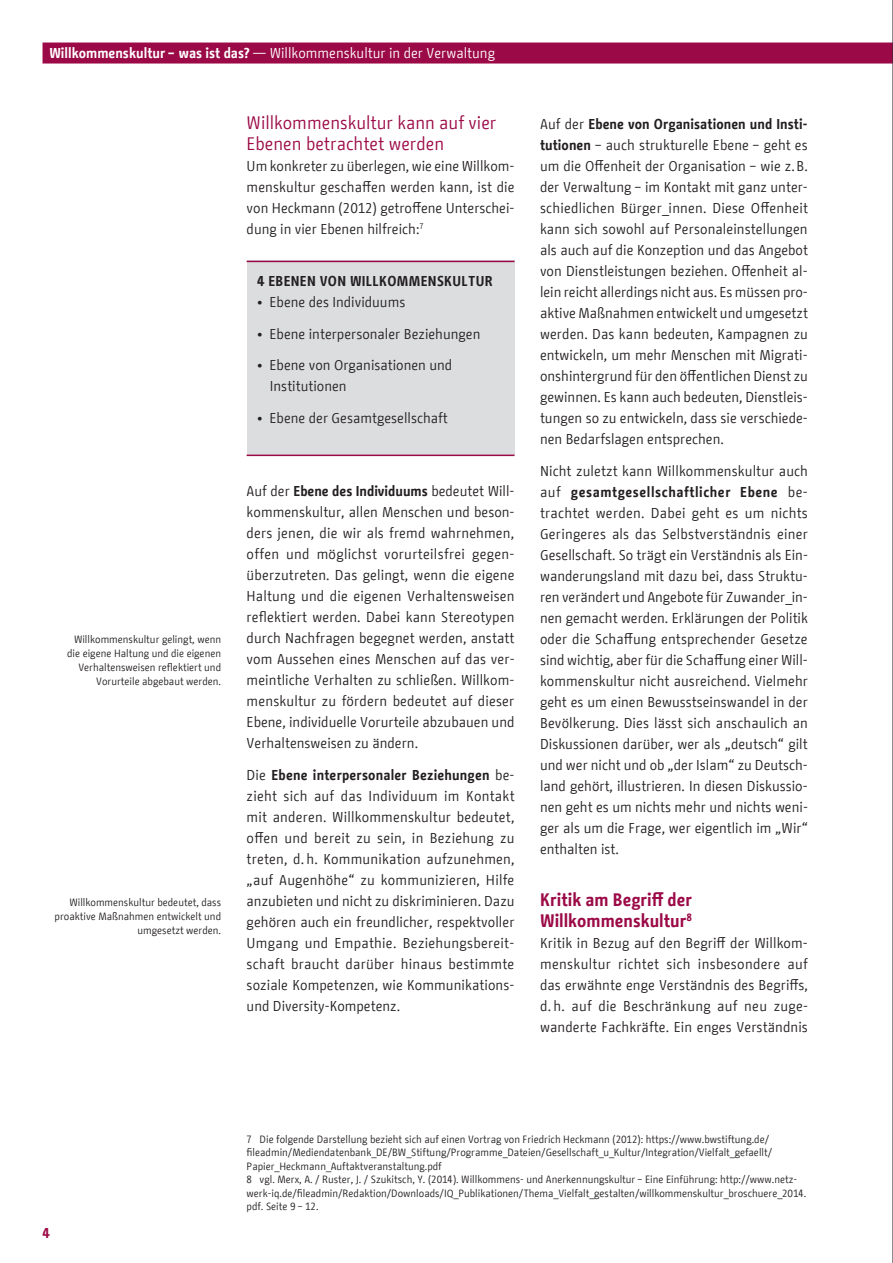
<style>
.page{position:relative;width:893px;height:1263px;background:#fff}
.page>*{position:absolute;margin:0;border:0;box-sizing:border-box;transform-origin:0 0}
.t1{font:18px/21px "BMF Change";color:#9b0946}
.t2{font:700 18px/21px "BMF Change";color:#9b0946}
.t3{font:14.25px/21px "BMF Change";color:#231f20;text-align:justify}
.t4{font:14.25px "BMF Change";color:#fff}
.t5{font:700 14.25px "BMF Change";letter-spacing:.02em;color:#231f20}
.t6{font:700 14.25px "BMF Change";color:#9b0946}
.t7{font:10.5px/14px "BMF Change";color:#231f20}
.s1{font-weight:700}
</style>
<div class="page">
<div style="left:53px;top:43px;width:829px;height:21px;background:#9b0946"></div>
<hr style="left:892px;top:0;width:1px;height:1263px;background:#231f20">
<div style="left:247px;top:261px;width:267px;height:194px;background:#dcdddf"></div>
<hr style="left:247px;top:455px;width:267px;height:1px;background:#9b0946">
<hr style="left:247px;top:261px;width:267px;height:1px;background:#9b0946">
<p class="t4" style="left:49px;top:43px;width:447px"><span class="s1">Willkommenskultur – was ist das?</span> — Willkommenskultur in der Verwaltung</p>
<p class="t7" style="left:67px;top:633px;width:155px;text-align:right">Willkommenskultur gelingt, wenn die eigene Haltung und die eigenen Verhaltensweisen reflektiert und Vorurteile abgebaut werden.</p>
<p class="t7" style="left:55px;top:895px;width:168px;text-align:right">Willkommenskultur bedeutet, dass proaktive Maßnahmen entwickelt und umgesetzt werden.</p>
<h4 class="t1" style="left:247px;top:112px;width:251px">Willkommenskultur kann auf vier<br>Ebenen betrachtet werden</h4>
<p class="t3" style="left:247px;top:155px;width:269px">Um konkreter zu überlegen, wie eine Willkom&shy;menskultur geschaffen werden kann, ist die von Heckmann (2012) getroffene Unterschei&shy;dung in vier Ebenen hilfreich:<sup>7</sup></p>
<p class="t5" style="left:257px;top:271px;width:237px">4 EBENEN VON WILLKOMMENSKULTUR</p>
<p class="t3" style="left:257px;top:292px;width:150px">• Ebene des Individuums</p>
<p class="t3" style="left:257px;top:323px;width:225px">• Ebene interpersonaler Beziehungen</p>
<p class="t3" style="left:270px;top:355px;width:184px;text-indent:-13px">• Ebene von Organisationen und<br>Institutionen</p>
<p class="t3" style="left:257px;top:407px;width:192px">• Ebene der Gesamtgesellschaft</p>
<p class="t3" style="left:247px;top:481px;width:270px">Auf der <span class="s1">Ebene des Individuums</span> bedeutet Will&shy;kommenskultur, allen Menschen und beson&shy;ders jenen, die wir als fremd wahrnehmen, offen und möglichst vorurteilsfrei gegen&shy;überzutreten. Das gelingt, wenn die eigene Haltung und die eigenen Verhaltensweisen reflektiert werden. Dabei kann Stereotypen durch Nachfragen begegnet werden, anstatt vom Aussehen eines Menschen auf das ver&shy;meintliche Verhalten zu schließen. Willkom&shy;menskultur zu fördern bedeutet auf dieser Ebene, individuelle Vorurteile abzubauen und Verhaltensweisen zu ändern.</p>
<p class="t3" style="left:247px;top:764px;width:269px">Die <span class="s1">Ebene interpersonaler Beziehungen</span> be&shy;zieht sich auf das Individuum im Kontakt mit anderen. Willkommenskultur bedeutet, offen und bereit zu sein, in Beziehung zu treten, d. h. Kommunikation aufzunehmen, „auf Augenhöhe“ zu kommunizieren, Hilfe anzubieten und nicht zu diskriminieren. Dazu gehören auch ein freundlicher, respektvoller Umgang und Empathie. Beziehungsbereit&shy;schaft braucht darüber hinaus bestimmte soziale Kompetenzen, wie Kommunikations&shy;und Diversity-Kompetenz.</p>
<p class="t3" style="left:540px;top:113px;width:269px">Auf der <span class="s1">Ebene von Organisationen und Insti&shy;tutionen</span> – auch strukturelle Ebene – geht es um die Offenheit der Organisation – wie z. B. der Verwaltung – im Kontakt mit ganz unter&shy;schiedlichen Bürger_innen. Diese Offenheit kann sich sowohl auf Personaleinstellungen als auch auf die Konzeption und das Angebot von Dienstleistungen beziehen. Offenheit al&shy;lein reicht allerdings nicht aus. Es müssen pro&shy;aktive Maßnahmen entwickelt und umgesetzt werden. Das kann bedeuten, Kampagnen zu entwickeln, um mehr Menschen mit Migrati&shy;onshintergrund für den öffentlichen Dienst zu gewinnen. Es kann auch bedeuten, Dienstleis&shy;tungen so zu entwickeln, dass sie verschiede&shy;nen Bedarfslagen entsprechen.</p>
<p class="t3" style="left:540px;top:460px;width:270px">Nicht zuletzt kann Willkommenskultur auch auf <span class="s1">gesamtgesellschaftlicher Ebene</span> be&shy;trachtet werden. Dabei geht es um nichts Geringeres als das Selbstverständnis einer Gesellschaft. So trägt ein Verständnis als Ein&shy;wanderungsland mit dazu bei, dass Struktu&shy;ren verändert und Angebote für Zuwander_in&shy;nen gemacht werden. Erklärungen der Politik oder die Schaffung entsprechender Gesetze sind wichtig, aber für die Schaffung einer Will&shy;kommenskultur nicht ausreichend. Vielmehr geht es um einen Bewusstseinswandel in der Bevölkerung. Dies lässt sich anschaulich an Diskussionen darüber, wer als „deutsch“ gilt und wer nicht und ob „der Islam“ zu Deutsch&shy;land gehört, illustrieren. In diesen Diskussio&shy;nen geht es um nichts mehr und nichts weni&shy;ger als um die Frage, wer eigentlich im „Wir“ enthalten ist.</p>
<h3 class="t2" style="left:540px;top:889px;width:154px">Kritik am Begriff der<br>Willkommenskultur<sup>8</sup></h3>
<p class="t3" style="left:540px;top:932px;width:270px">Kritik in Bezug auf den Begriff der Willkom&shy;menskultur richtet sich insbesondere auf das erwähnte enge Verständnis des Begriffs, d. h. auf die Beschränkung auf neu zuge&shy;wanderte Fachkräfte. Ein enges Verständnis</p>
<p class="t6" style="left:43px;top:1223px;width:9px">4</p>
<p class="t7" style="left:247px;top:1132px;width:527px;line-height:13.5px">7 Die folgende Darstellung bezieht sich auf einen Vortrag von Friedrich Heckmann (2012): https://www.bwstiftung.de/ fileadmin/Mediendatenbank_DE/BW_Stiftung/Programme_Dateien/Gesellschaft_u_Kultur/Integration/Vielfalt_gefaellt/<br>Papier_Heckmann_Auftaktveranstaltung.pdf</p>
<h3 class="t7" style="left:247px;top:1173px;width:561px;line-height:13.5px">8 vgl. Merx, A. / Ruster, J. / Szukitsch, Y. (2014). Willkommens- und Anerkennungskultur – Eine Einführung: http://www.netz&shy;werk-iq.de/fileadmin/Redaktion/Downloads/IQ_Publikationen/Thema_Vielfalt_gestalten/willkommenskultur_broschuere_2014. pdf. Seite 9 – 12.</h3>
</div>
